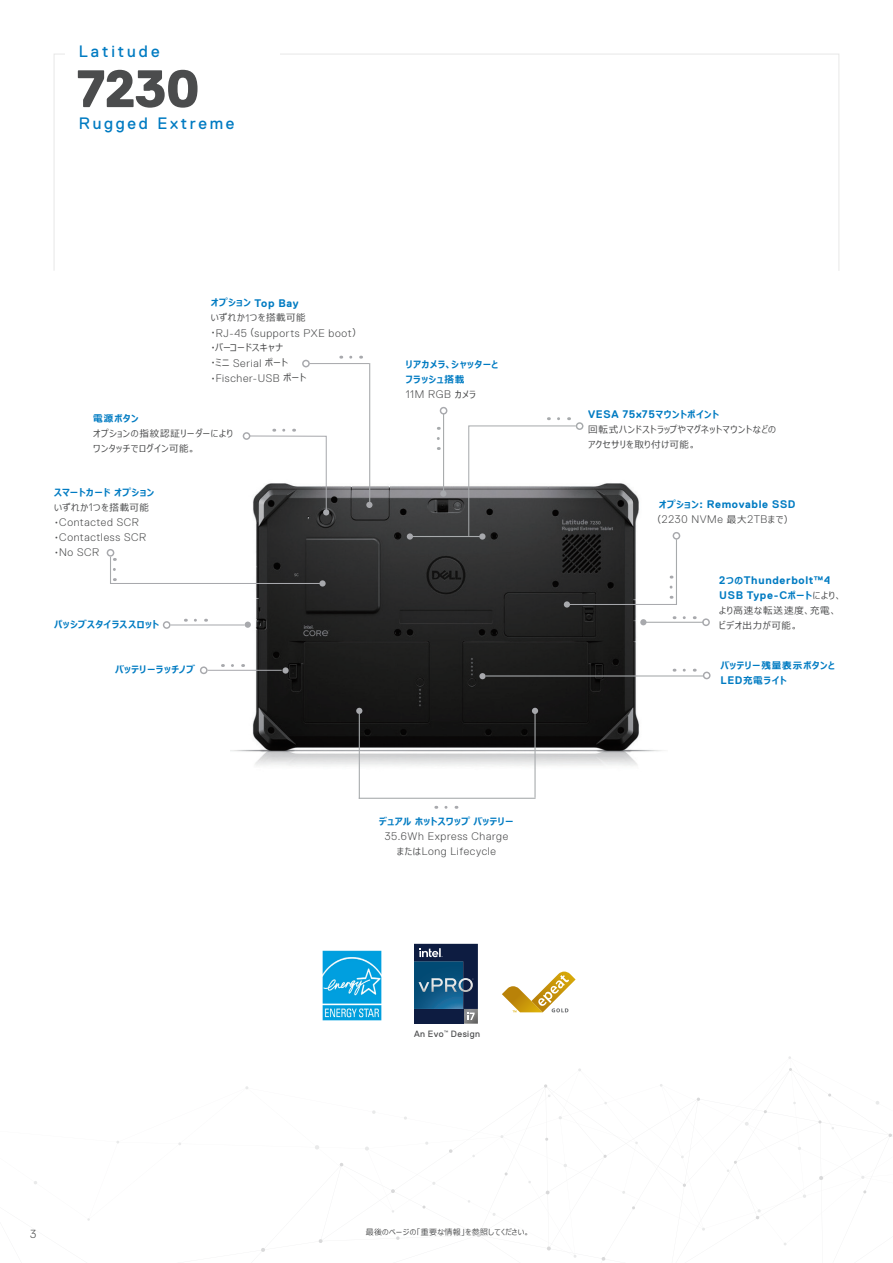
<style>
.page{position:relative;width:893px;height:1263px;background:#fff}
.page>*{position:absolute;margin:0;border:0;box-sizing:border-box;transform-origin:0 0}
.t1{font:800 52.65px "Dell Replica";color:#4b4c4d}
.t2{font:16.5px "Dell Replica";letter-spacing:.16em;color:#007bc2}
.t3{font:16.5px "Dell Replica";letter-spacing:.18em;color:#007bc2}
.t4{font:300 11.7px "Dell Replica";color:#4b4c4d}
.t5{font:300 10.95px/15px "Dell Replica";letter-spacing:.06em;color:#4b4c4d;text-align:center}
.t6{font:700 10.95px/15px "Dell Replica";letter-spacing:.06em;color:#007bc2}
.t7{font:9.6px/15px "Meiryo UI";letter-spacing:.065em;color:#4b4c4d}
.t8{font:700 9.6px/15px "Meiryo UI";letter-spacing:.07em;color:#007bc2}
.t9{font:9.6px/15px "Meiryo UI";letter-spacing:.025em;color:#4b4c4d}
.t10{font:700 9.6px "Meiryo UI";letter-spacing:.05em;color:#007bc2}
.t11{font:9.15px "Dell Replica";letter-spacing:.045em;color:#4b4c4d}
.t12{font:7.95px "Meiryo UI";letter-spacing:.04em;color:#4b4c4d}
.s1{font-family:"Meiryo UI";font-size:9.6px}
.s2{font-family:"Dell Replica";font-weight:300;font-size:10.95px}
.s3{font-family:"Meiryo UI";font-weight:400;font-size:9.6px}
.s4{font-weight:400;color:#4b4c4d}
.s5{font-family:"Dell Replica";font-weight:300;font-size:10.95px;color:#4b4c4d}
.s6{font-family:"Meiryo UI";font-weight:400;font-size:9.6px;color:#4b4c4d}
.s7{font-weight:300;color:#4b4c4d}
.s8{font-family:"Dell Replica";font-size:10.95px}
</style>
<div class="page">
<svg style="left:819px;top:1176px;width:4px;height:4px"></svg>
<svg style="left:888px;top:1133px;width:4px;height:4px"></svg>
<svg style="left:602px;top:1257px;width:3px;height:4px"></svg>
<svg style="left:546px;top:1190px;width:4px;height:4px"></svg>
<svg style="left:391px;top:1189px;width:4px;height:4px"></svg>
<svg style="left:261px;top:1248px;width:4px;height:4px"></svg>
<svg style="left:547px;top:1246px;width:4px;height:4px"></svg>
<svg style="left:756px;top:1209px;width:5px;height:10px"></svg>
<svg style="left:319px;top:1239px;width:4px;height:4px"></svg>
<svg style="left:449px;top:1149px;width:4px;height:4px"></svg>
<svg style="left:477px;top:1233px;width:4px;height:4px"></svg>
<svg style="left:396px;top:1236px;width:4px;height:4px"></svg>
<svg style="left:727px;top:1161px;width:10px;height:11px"></svg>
<img style="left:231px;top:472px;width:437px;height:302px">
<div style="left:54px;top:54px;width:785px;height:217px;border:1px solid #e8e8e7"></div>
<div style="left:66px;top:44px;width:214px;height:21px;background:#fff"></div>
<svg style="left:282px;top:667px;width:7px;height:7px"></svg>
<div style="left:200px;top:666px;width:8px;height:8px;border:1px solid #a8a9ad;border-radius:50%"></div>
<svg style="left:222px;top:664px;width:11px;height:3px"></svg>
<hr style="left:208px;top:670px;width:74px;height:1px;background:#a8a9ad">
<div style="left:243px;top:432px;width:7px;height:8px;border:1px solid #a8a9ad;border-radius:50%"></div>
<svg style="left:248px;top:429px;width:81px;height:86px"></svg>
<svg style="left:684px;top:616px;width:11px;height:3px"></svg>
<div style="left:702px;top:618px;width:8px;height:8px;border:1px solid #a8a9ad;border-radius:50%"></div>
<svg style="left:640px;top:619px;width:6px;height:6px"></svg>
<hr style="left:644px;top:622px;width:60px;height:1px;background:#a7aaac">
<div style="left:703px;top:672px;width:7px;height:7px;border:1px solid #a8a9ad;border-radius:50%"></div>
<hr style="left:486px;top:675px;width:217px;height:1px;background:#a7aaac">
<div style="left:479px;top:673px;width:7px;height:6px;background:#a8a9ad;border-radius:50%"></div>
<svg style="left:319px;top:580px;width:7px;height:7px"></svg>
<div style="left:107px;top:549px;width:7px;height:8px;border:1px solid #a8a9ad;border-radius:50%"></div>
<svg style="left:110px;top:557px;width:6px;height:26px"></svg>
<hr style="left:110px;top:583px;width:210px;height:1px;background:#a8a9ad">
<div style="left:440px;top:490px;width:6px;height:7px;background:#a8a9ad;border-radius:50%"></div>
<div style="left:440px;top:407px;width:7px;height:7px;border:1px solid #a8a9ad;border-radius:50%"></div>
<svg style="left:437px;top:438px;width:3px;height:12px"></svg>
<hr style="left:443px;top:414px;width:1px;height:79px;background:#a7aaac">
<svg style="left:351px;top:356px;width:11px;height:3px"></svg>
<hr style="left:369px;top:363px;width:1px;height:141px;background:#a7aaac">
<div style="left:302px;top:360px;width:8px;height:7px;border:1px solid #a8a9ad;border-radius:50%"></div>
<svg style="left:366px;top:502px;width:6px;height:6px"></svg>
<hr style="left:309px;top:363px;width:60px;height:1px;background:#a8a9ad">
<div style="left:576px;top:422px;width:7px;height:8px;border:1px solid #a7aaac;border-radius:50%"></div>
<svg style="left:468px;top:417px;width:109px;height:120px"></svg>
<hr style="left:409px;top:536px;width:74px;height:1px;background:#a7aaac">
<div style="left:407px;top:533px;width:6px;height:7px;background:#a8a9ad;border-radius:50%"></div>
<div style="left:479px;top:533px;width:6px;height:7px;background:#a8a9ad;border-radius:50%"></div>
<svg style="left:446px;top:806px;width:11px;height:3px"></svg>
<hr style="left:534px;top:713px;width:2px;height:85px;background:#a7aaac">
<hr style="left:359px;top:714px;width:1px;height:85px;background:#a7aaac">
<hr style="left:359px;top:798px;width:177px;height:1px;background:#a7aaac">
<svg style="left:356px;top:708px;width:6px;height:6px"></svg>
<svg style="left:532px;top:708px;width:6px;height:6px"></svg>
<div style="left:245px;top:621px;width:6px;height:7px;background:#a8a9ad;border-radius:50%"></div>
<div style="left:163px;top:621px;width:8px;height:8px;border:1px solid #a8a9ad;border-radius:50%"></div>
<svg style="left:185px;top:619px;width:10px;height:3px"></svg>
<hr style="left:171px;top:624px;width:74px;height:1px;background:#a8a9ad">
<hr style="left:676px;top:539px;width:1px;height:65px;background:#a7aaac">
<hr style="left:567px;top:604px;width:110px;height:1px;background:#a8a9ad">
<div style="left:673px;top:532px;width:7px;height:8px;border:1px solid #a8a9ad;border-radius:50%"></div>
<div style="left:564px;top:601px;width:6px;height:7px;background:#a8a9ad;border-radius:50%"></div>
<img style="left:322px;top:950px;width:60px;height:71px">
<svg style="left:502px;top:971px;width:74px;height:41px"></svg>
<svg style="left:414px;top:944px;width:64px;height:80px"></svg>
<h2 class="t3" style="left:79px;top:42px;width:82px">Latitude</h2>
<h1 class="t1" style="left:76px;top:60px;width:125px">7230</h1>
<h2 class="t2" style="left:79px;top:115px;width:157px">Rugged Extreme</h2>
<p class="t6" style="left:211px;top:295px;width:89px"><span class="s1">オプション</span> Top Bay</p>
<p class="t7" style="left:211px;top:311px;width:97px">いずれか<span class="s2">1</span>つを搭載可能</p>
<p class="t5" style="left:211px;top:325px;width:152px"><span class="s3">・</span>RJ-45<span class="s3">（</span>supports PXE boot<span class="s3">）</span></p>
<p class="t9" style="left:211px;top:341px;width:79px">・バーコードスキャナ・ミニ <span class="s2">Serial</span> ポート</p>
<p class="t5" style="left:211px;top:370px;width:97px"><span class="s3">・</span>Fischer-USB <span class="s3">ポート</span></p>
<p class="t8" style="left:93px;top:412px;width:47px">電源ボタン</p>
<p class="t7" style="left:93px;top:427px;width:141px">オプションの指紋認証リーダーによりワンタッチでログイン可能。</p>
<p class="t8" style="left:54px;top:485px;width:102px">スマートカードオプション<span class="s4">いずれか</span><span class="s5">1</span><span class="s4">つを搭載可能</span></p>
<p class="t5" style="left:54px;top:515px;width:94px;text-align:left"><span class="s3">・</span>Contacted SCR<span class="s3">・</span>Contactless SCR<span class="s3">・</span>No SCR</p>
<p class="t8" style="left:406px;top:357px;width:94px">リアカメラ、シャッターとフラッシュ搭載</p>
<p class="t5" style="left:406px;top:387px;width:71px">11M RGB <span class="s3">カメラ</span></p>
<p class="t6" style="left:588px;top:407px;width:132px">VESA 75x75<span class="s1">マウントポイント</span></p>
<p class="t7" style="left:588px;top:423px;width:189px">回転式ハンドストラップやマグネットマウントなどのアクセサリを取り付け可能。</p>
<p class="t6" style="left:652px;top:497px;width:145px;text-align:right"><span class="s1">オプション</span>: Removable SSD<span class="s6">（</span><span class="s7">2230 NVMe</span> <span class="s6">最大</span><span class="s7">2TB</span><span class="s6">まで）</span></p>
<p class="t6" style="left:719px;top:573px;width:124px">2<span class="s1">つの</span>Thunderbolt™4<br>USB Type-C<span class="s1">ポート</span><span class="s6">により、</span></p>
<p class="t7" style="left:719px;top:603px;width:119px">より高速な転送速度、充電、ビデオ出力が可能。</p>
<p class="t10" style="left:54px;top:617px;width:106px">パッシブスタイラススロット</p>
<p class="t8" style="left:115px;top:662px;width:81px">バッテリーラッチノブ</p>
<p class="t8" style="left:720px;top:658px;width:116px">バッテリー残量表示ボタンと<br><span class="s8">LED</span>充電ライト</p>
<p class="t8" style="left:379px;top:814px;width:136px">デュアルホットスワップバッテリー</p>
<p class="t5" style="left:385px;top:829px;width:125px">35.6Wh Express Charge<span class="s3">または</span>Long Lifecycle</p>
<p class="t11" style="left:414px;top:1028px;width:68px">An Evo<sup>™</sup> Design</p>
<p class="t4" style="left:30px;top:1227px;width:8px">3</p>
<p class="t12" style="left:366px;top:1226px;width:166px">最後のページの「重要な情報」を参照してください。</p>
</div>
